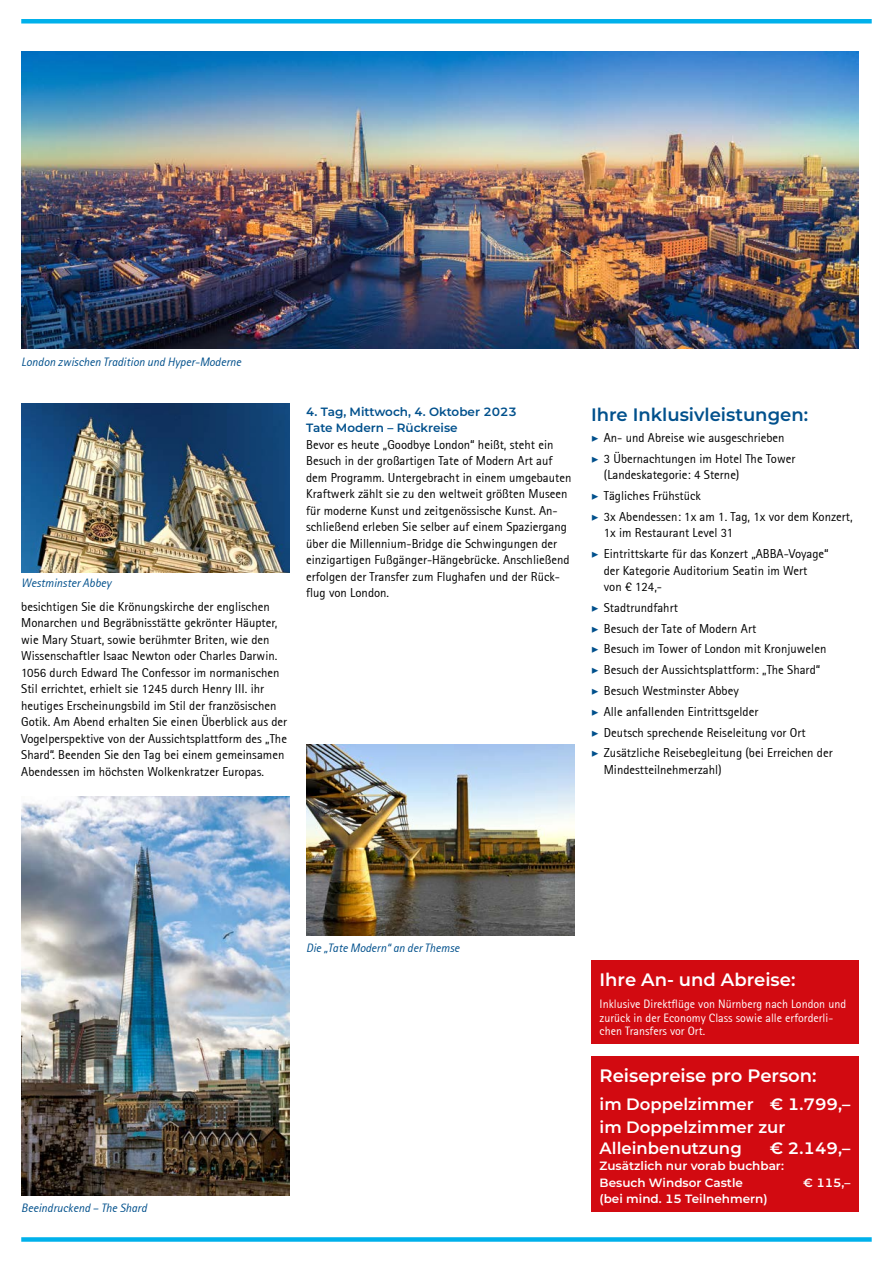
<style>
.page{position:relative;width:893px;height:1263px;background:#fff}
.page>*{position:absolute;margin:0;border:0;box-sizing:border-box;transform-origin:0 0}
.t1{font:600 18px "Montserrat";color:#fff}
.t2{font:600 18px "Montserrat";color:#00508c}
.t3{font:600 16.5px/23.1px "Montserrat";color:#fff}
.t4{font:12.75px/16.5px "Rotis Sans Serif";color:#000}
.t5{font:12px/13.5px "Rotis Sans Serif";color:#fff}
.t6{font:italic 12px "Rotis Sans Serif";color:#00508c}
.t7{font:600 12px/16.5px "Montserrat";color:#fff}
.t8{font:600 12px/16.5px "Montserrat";color:#00508c}
.s1{font-family:"Minion Pro";font-weight:700;font-style:italic;color:#00508c}
</style>
<div class="page">
<div style="left:21px;top:19px;width:851px;height:5px;background:#00b1eb"></div>
<div style="left:21px;top:1237px;width:851px;height:5px;background:#00b1eb"></div>
<img style="left:21px;top:51px;width:838px;height:298px">
<div style="left:591px;top:1056px;width:268px;height:156px;background:#d20a11"></div>
<div style="left:591px;top:960px;width:268px;height:84px;background:#d20a11"></div>
<img style="left:306px;top:744px;width:268px;height:191px">
<img style="left:21px;top:796px;width:268px;height:399px">
<img style="left:21px;top:404px;width:268px;height:169px">
<p class="t6" style="left:21px;top:354px;width:221px">London zwischen Tradition und Hyper-Moderne</p>
<p class="t6" style="left:21px;top:575px;width:91px">Westminster Abbey</p>
<p class="t4" style="left:21px;top:598px;width:268px">besichtigen Sie die Krönungskirche der englischen Monarchen und Begräbnisstätte gekrönter Häupter, wie Mary Stuart, sowie berühmter Briten, wie den Wissenschaftler Isaac Newton oder Charles Darwin.<br>1056 durch Edward The Confessor im normanischen Stil errichtet, erhielt sie 1245 durch Henry III. ihr heutiges Erscheinungsbild im Stil der französischen Gotik. Am Abend erhalten Sie einen Überblick aus der Vogelperspektive von der Aussichtsplattform des „The Shard“. Beenden Sie den Tag bei einem gemeinsamen Abendessen im höchsten Wolkenkratzer Europas.</p>
<p class="t8" style="left:306px;top:403px;width:212px">4. Tag, Mittwoch, 4. Oktober 2023<br>Tate Modern – Rückreise</p>
<p class="t4" style="left:306px;top:436px;width:267px">Bevor es heute „Goodbye London“ heißt, steht ein Besuch in der großartigen Tate of Modern Art auf dem Programm. Untergebracht in einem umgebauten Kraftwerk zählt sie zu den weltweit größten Museen für moderne Kunst und zeitgenössische Kunst. An&shy;schließend erleben Sie selber auf einem Spaziergang über die Millennium-Bridge die Schwingungen der einzigartigen Fußgänger-Hängebrücke. Anschließend erfolgen der Transfer zum Flughafen und der Rück&shy;flug von London.</p>
<h1 class="t2" style="left:591px;top:402px;width:219px">Ihre Inklusivleistungen:</h1>
<p class="t4" style="left:591px;top:427px;width:206px;line-height:20.7px"><span class="s1">▶</span> An- und Abreise wie ausgeschrieben <span class="s1">▶</span> 3 Übernachtungen im Hotel The Tower</p>
<p class="t4" style="left:591px;top:465px;width:263px;line-height:20.7px;text-indent:13px">(Landeskategorie: 4 Sterne)<br><span class="s1">▶</span> Tägliches Frühstück<br><span class="s1">▶</span> 3x Abendessen: 1x am 1. Tag, 1x vor dem Konzert,</p>
<p class="t4" style="left:591px;top:523px;width:239px;line-height:20.7px;text-indent:13px">1x im Restaurant Level 31<br><span class="s1">▶</span> Eintrittskarte für das Konzert „ABBA-Voyage“</p>
<p class="t4" style="left:604px;top:562px;width:205px">der Kategorie Auditorium Seatin im Wert von € 124,-</p>
<p class="t4" style="left:591px;top:597px;width:243px;line-height:20.7px"><span class="s1">▶</span> Stadtrundfahrt<br><span class="s1">▶</span> Besuch der Tate of Modern Art<br><span class="s1">▶</span> Besuch im Tower of London mit Kronjuwelen <span class="s1">▶</span> Besuch der Aussichtsplattform: „The Shard“<br><span class="s1">▶</span> Besuch Westminster Abbey<br><span class="s1">▶</span> Alle anfallenden Eintrittsgelder<br><span class="s1">▶</span> Deutsch sprechende Reiseleitung vor Ort<br><span class="s1">▶</span> Zusätzliche Reisebegleitung (bei Erreichen der</p>
<p class="t4" style="left:604px;top:761px;width:120px">Mindestteilnehmerzahl)</p>
<p class="t6" style="left:21px;top:1201px;width:127px">Beeindruckend – The Shard</p>
<p class="t6" style="left:306px;top:941px;width:155px">Die „Tate Modern“ an der Themse</p>
<h1 class="t1" style="left:600px;top:967px;width:197px">Ihre An- und Abreise:</h1>
<p class="t5" style="left:600px;top:997px;width:248px">Inklusive Direktflüge von Nürnberg nach London und zurück in der Economy Class sowie alle erforderli&shy;chen Transfers vor Ort.</p>
<h1 class="t1" style="left:600px;top:1063px;width:219px">Reisepreise pro Person:</h1>
<p class="t3" style="left:600px;top:1092px;width:252px">im Doppelzimmer € 1.799,– im Doppelzimmer zur</p>
<p class="t3" style="left:600px;top:1136px;width:144px">Alleinbenutzung</p>
<p class="t3" style="left:770px;top:1136px;width:82px">€ 2.149,–</p>
<p class="t7" style="left:600px;top:1157px;width:186px">Zusätzlich nur vorab buchbar:<br>Besuch Windsor Castle</p>
<p class="t7" style="left:803px;top:1174px;width:49px">€ 115,–</p>
<p class="t7" style="left:600px;top:1190px;width:170px">(bei mind. 15 Teilnehmern)</p>
</div>
